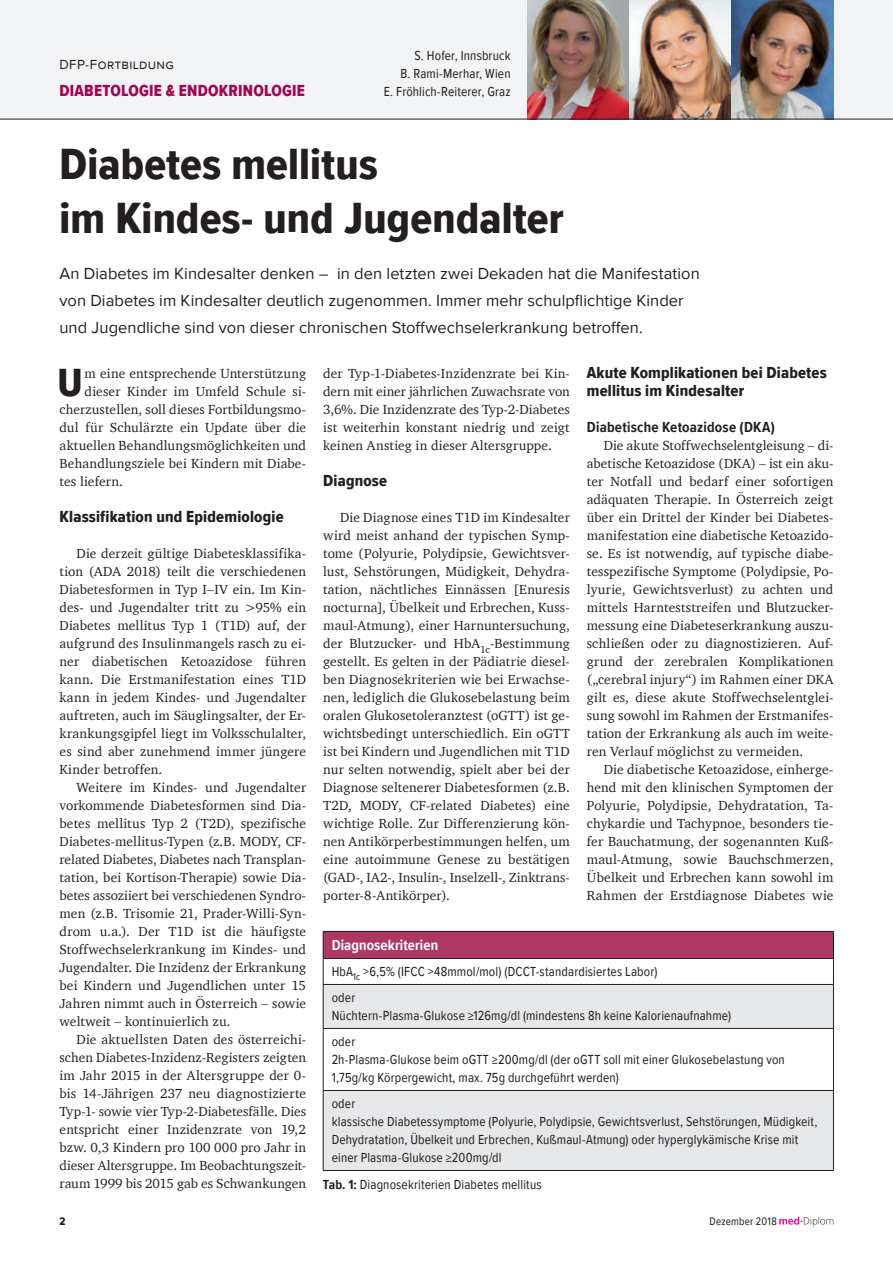
<style>
.page{position:relative;width:893px;height:1263px;background:#fff}
.page>*{position:absolute;margin:0;border:0;box-sizing:border-box;transform-origin:0 0}
.t1{font:45px/54px "Proxima Nova Cond Extrabld";letter-spacing:.005em;color:#231f20}
.t2{font:40.5px "Proxima Nova Cond Extrabld";color:#231f20}
.t3{font:16.5px/27px "Proxima Nova";letter-spacing:.005em;color:#231f20}
.t4{font:16.5px/18px "Proxima Nova Cond Extrabld";letter-spacing:.01em;color:#231f20}
.t5{font:16.5px "Proxima Nova Cond Extrabld";letter-spacing:.015em;color:#a20552}
.t6{font:700 15px "Proxima Nova Cond";letter-spacing:.015em;color:#231f20}
.t7{font:700 15px "Proxima Nova Cond";letter-spacing:.005em;color:#fff}
.t8{font:13.5px/18px "Charter";letter-spacing:.01em;color:#231f20;text-align:justify}
.t9{font:13.5px/18px "Proxima Nova Cond";letter-spacing:.01em;color:#231f20}
.t10{font:13.5px "Proxima Nova";letter-spacing:.025em;color:#231f20}
.t11{font:11.25px "Proxima Nova Cond";letter-spacing:.015em;color:#231f20}
.t12{font:11.25px "Proxima Nova Cond Extrabld";color:#231f20}
.s1{font-weight:700}
</style>
<div class="page">
<div style="left:0;top:0;width:893px;height:119px;background:#f2f3f4"></div>
<img style="left:527px;top:0;width:306px;height:119px">
<div style="left:323px;top:931px;width:510px;height:27px;background:#ae3863"></div>
<svg style="left:324px;top:983px;width:509px;height:1px"></svg>
<svg style="left:324px;top:985px;width:509px;height:185px;fill:#e6e7e9"></svg>
<hr style="left:323px;top:931px;width:511px;height:1px;background:#231f20">
<hr style="left:323px;top:958px;width:511px;height:1px;background:#231f20">
<svg style="left:323px;top:932px;width:1px;height:52px"></svg>
<svg style="left:833px;top:932px;width:1px;height:52px"></svg>
<hr style="left:323px;top:984px;width:511px;height:1px;background:#231f20">
<hr style="left:323px;top:985px;width:1px;height:43px;background:#231f20">
<hr style="left:833px;top:985px;width:1px;height:43px;background:#231f20">
<hr style="left:323px;top:1028px;width:511px;height:1px;background:#231f20">
<hr style="left:323px;top:1029px;width:1px;height:61px;background:#231f20">
<hr style="left:833px;top:1029px;width:1px;height:61px;background:#231f20">
<hr style="left:323px;top:1090px;width:511px;height:1px;background:#231f20">
<hr style="left:323px;top:1091px;width:1px;height:79px;background:#231f20">
<hr style="left:833px;top:1091px;width:1px;height:79px;background:#231f20">
<hr style="left:323px;top:1170px;width:511px;height:1px;background:#231f20">
<svg style="left:779px;top:1216px;width:54px;height:11px"></svg>
<hr style="left:0;top:119px;width:893px;height:1px;background:#231f20">
<p class="t10" style="left:60px;top:54px;width:116px">DFP-Fortbildung</p>
<p class="t5" style="left:60px;top:78px;width:247px">DIABETOLOGIE &amp; ENDOKRINOLOGIE</p>
<p class="t9" style="left:384px;top:46px;width:128px;text-align:right">S. Hofer, Innsbruck<br>B. Rami-Merhar, Wien<br>E. Fröhlich-Reiterer, Graz</p>
<h1 class="t1" style="left:60px;top:136px;width:506px">Diabetes mellitus<br>im Kindes- und Jugendalter</h1>
<p class="t3" style="left:60px;top:259px;width:642px">An Diabetes im Kindesalter denken – in den letzten zwei Dekaden hat die Manifestation von Diabetes im Kindesalter deutlich zugenommen. Immer mehr schulpflichtige Kinder und Jugendliche sind von dieser chronischen Stoffwechselerkrankung betroffen.</p>
<h2 class="t2" style="left:57px;top:353px;width:27px">U</h2>
<p class="t8" style="left:85px;top:365px;width:223px">m eine entsprechende Unterstützung</p>
<p class="t4" style="left:587px;top:364px;width:241px">Akute Komplikationen bei Diabetes mellitus im Kindesalter</p>
<p class="t6" style="left:587px;top:416px;width:190px">Diabetische Ketoazidose (DKA)</p>
<p class="t8" style="left:587px;top:437px;width:248px;text-indent:17px">Die akute Stoffwechselentgleisung – di&shy;abetische Ketoazidose (DKA) – ist ein aku&shy;ter Notfall und bedarf einer sofortigen adäquaten Therapie. In Österreich zeigt über ein Drittel der Kinder bei Diabetes&shy;manifestation eine diabetische Ketoazido&shy;se. Es ist notwendig, auf typische diabe&shy;tesspezifische Symptome (Polydipsie, Po&shy;lyurie, Gewichtsverlust) zu achten und mittels Harnteststreifen und Blutzucker&shy;messung eine Diabeteserkrankung auszu&shy;schließen oder zu diagnostizieren. Auf&shy;grund der zerebralen Komplikationen („cerebral injury“) im Rahmen einer DKA gilt es, diese akute Stoffwechselentglei&shy;sung sowohl im Rahmen der Erstmanifes&shy;tation der Erkrankung als auch im weite&shy;ren Verlauf möglichst zu vermeiden.</p>
<p class="t8" style="left:587px;top:761px;width:248px;text-indent:17px">Die diabetische Ketoazidose, einherge&shy;hend mit den klinischen Symptomen der Polyurie, Polydipsie, Dehydratation, Ta&shy;chykardie und Tachypnoe, besonders tie&shy;fer Bauchatmung, der sogenannten Kuß&shy;maul-Atmung, sowie Bauchschmerzen, Übelkeit und Erbrechen kann sowohl im Rahmen der Erstdiagnose Diabetes wie</p>
<p class="t8" style="left:323px;top:364px;width:248px">der Typ-1-Diabetes-Inzidenzrate bei Kin&shy;dern mit einer jährlichen Zuwachsrate von 3,6%. Die Inzidenzrate des Typ-2-Diabetes ist weiterhin konstant niedrig und zeigt keinen Anstieg in dieser Altersgruppe.</p>
<p class="t4" style="left:323px;top:472px;width:65px">Diagnose</p>
<p class="t8" style="left:323px;top:509px;width:248px;text-indent:17px">Die Diagnose eines T1D im Kindesalter wird meist anhand der typischen Symp&shy;tome (Polyurie, Polydipsie, Gewichtsver&shy;lust, Sehstörungen, Müdigkeit, Dehydra&shy;tation, nächtliches Einnässen [Enuresis nocturna], Übelkeit und Erbrechen, Kuss&shy;maul-Atmung), einer Harnuntersuchung, der Blutzucker- und HbA<sub>1c</sub>-Bestimmung gestellt. Es gelten in der Pädiatrie diesel&shy;ben Diagnosekriterien wie bei Erwachse&shy;nen, lediglich die Glukosebelastung beim oralen Glukosetoleranztest (oGTT) ist ge&shy;wichtsbedingt unterschiedlich. Ein oGTT ist bei Kindern und Jugendlichen mit T1D nur selten notwendig, spielt aber bei der Diagnose seltenerer Diabetesformen (z.B.<br>T2D, MODY, CF-related Diabetes) eine wichtige Rolle. Zur Differenzierung kön&shy;nen Antikörperbestimmungen helfen, um eine autoimmune Genese zu bestätigen (GAD-, IA2-, Insulin-, Inselzell-, Zinktrans&shy;porter-8-Antikörper).</p>
<p class="t8" style="left:85px;top:383px;width:223px">dieser Kinder im Umfeld Schule si-</p>
<p class="t8" style="left:60px;top:401px;width:248px">cherzustellen, soll dieses Fortbildungsmo-</p>
<p class="t8" style="left:60px;top:419px;width:248px">dul für Schulärzte ein Update über die</p>
<p class="t8" style="left:60px;top:437px;width:248px">aktuellen Behandlungsmöglichkeiten und</p>
<p class="t8" style="left:60px;top:455px;width:248px">Behandlungsziele bei Kindern mit Diabe-</p>
<p class="t8" style="left:60px;top:473px;width:65px">tes liefern.</p>
<p class="t4" style="left:60px;top:508px;width:226px">Klassifikation und Epidemiologie</p>
<p class="t8" style="left:60px;top:545px;width:248px;text-indent:17px">Die derzeit gültige Diabetesklassifika&shy;tion (ADA 2018) teilt die verschiedenen Diabetesformen in Typ I–IV ein. Im Kin&shy;des- und Jugendalter tritt zu &gt;95% ein Diabetes mellitus Typ 1 (T1D) auf, der aufgrund des Insulinmangels rasch zu ei&shy;ner diabetischen Ketoazidose führen kann. Die Erstmanifestation eines T1D kann in jedem Kindes- und Jugendalter auftreten, auch im Säuglingsalter, der Er&shy;krankungsgipfel liegt im Volksschulalter, es sind aber zunehmend immer jüngere Kinder betroffen.</p>
<p class="t8" style="left:60px;top:779px;width:248px;text-indent:17px">Weitere im Kindes- und Jugendalter vorkommende Diabetesformen sind Dia&shy;betes mellitus Typ 2 (T2D), spezifische Diabetes-mellitus-Typen (z.B. MODY, CF&shy;related Diabetes, Diabetes nach Transplan&shy;tation, bei Kortison-Therapie) sowie Dia&shy;betes assoziiert bei verschiedenen Syndro&shy;men (z.B. Trisomie 21, Prader-Willi-Syn&shy;drom u.a.). Der T1D ist die häufigste Stoffwechselerkrankung im Kindes- und Jugendalter. Die Inzidenz der Erkrankung bei Kindern und Jugendlichen unter 15<br>Jahren nimmt auch in Österreich – sowie weltweit – kontinuierlich zu.</p>
<p class="t8" style="left:60px;top:1030px;width:248px;text-indent:17px">Die aktuellsten Daten des österreichi&shy;schen Diabetes-Inzidenz-Registers zeigten im Jahr 2015 in der Altersgruppe der 0- bis 14-Jährigen 237 neu diagnostizierte Typ-1- sowie vier Typ-2-Diabetesfälle. Dies entspricht einer Inzidenzrate von 19,2 bzw. 0,3 Kindern pro 100 000 pro Jahr in dieser Altersgruppe. Im Beobachtungszeit&shy;raum 1999 bis 2015 gab es Schwankungen</p>
<p class="t7" style="left:332px;top:934px;width:108px">Diagnosekriterien</p>
<p class="t9" style="left:332px;top:958px;width:327px;line-height:26px">HbA<sub>1c</sub> &gt;6,5% (IFCC &gt;48mmol/mol) (DCCT-standardisiertes Labor) oder</p>
<p class="t9" style="left:332px;top:1002px;width:401px;line-height:26px">Nüchtern-Plasma-Glukose ≥126mg/dl (mindestens 8h keine Kalorienaufnahme) oder</p>
<p class="t9" style="left:332px;top:1050px;width:455px">2h-Plasma-Glukose beim oGTT ≥200mg/dl (der oGTT soll mit einer Glukosebelastung von<br>1,75g/kg Körpergewicht, max. 75g durchgeführt werden)</p>
<p class="t9" style="left:332px;top:1094px;width:487px">oder<br>klassische Diabetessymptome (Polyurie, Polydipsie, Gewichtsverlust, Sehstörungen, Müdigkeit, Dehydratation, Übelkeit und Erbrechen, Kußmaul-Atmung) oder hyperglykämische Krise mit einer Plasma-Glukose ≥200mg/dl</p>
<p class="t9" style="left:323px;top:1175px;width:220px"><span class="s1">Tab. 1:</span> Diagnosekriterien Diabetes mellitus</p>
<p class="t12" style="left:60px;top:1212px;width:8px">2</p>
<p class="t11" style="left:709px;top:1212px;width:69px">Dezember 2018</p>
</div>
